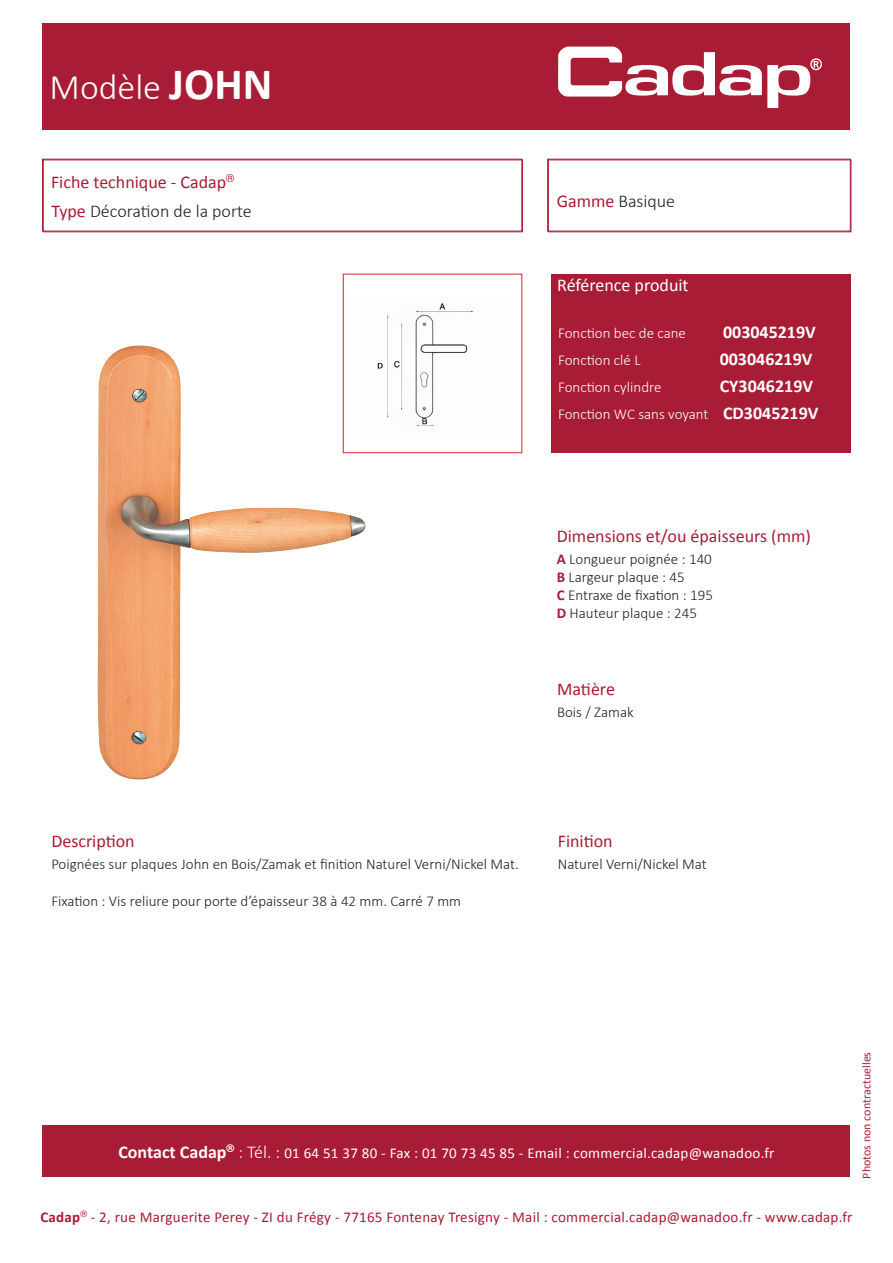
<style>
.page{position:relative;width:893px;height:1263px;background:#fff}
.page>*{position:absolute;margin:0;border:0;box-sizing:border-box;transform-origin:0 0}
.t1{font:300 36px "Calibri";color:#fff}
.t2{font:18px "Calibri";color:#a91c35}
.t3{font:300 18px "Calibri";color:#231f20}
.t4{font:700 18px "Calibri";color:#fff}
.t5{font:18px "Calibri";color:#fff}
.t6{font:300 15px/18px "Calibri";color:#231f20}
.t7{font:15px "Calibri";letter-spacing:.015em;color:#a91c35}
.t8{font:15px "Calibri";letter-spacing:.015em;color:#fff}
.t9{font:300 15px "Calibri";color:#fff}
.t10{font:12px "Calibri";color:#a91c35}
.s1{font-weight:700;font-size:45px}
.s2{font-weight:400;color:#a91c35}
.s3{font-weight:700;font-size:18px}
.s4{font-weight:700;color:#a91c35}
.s5{font-weight:300;font-size:18px}
.s6{font-weight:700}
</style>
<div class="page">
<div style="left:43px;top:23px;width:807px;height:106px;background:#a91c35"></div>
<svg style="left:558px;top:47px;width:264px;height:61px"></svg>
<div style="left:42px;top:159px;width:480px;height:72px;border:1px solid #a91c35"></div>
<div style="left:43px;top:1125px;width:807px;height:51px;background:#a91c35"></div>
<div style="left:547px;top:159px;width:303px;height:72px;border:1px solid #a91c35"></div>
<div style="left:551px;top:274px;width:299px;height:179px;background:#a91c35"></div>
<div style="left:43px;top:160px;width:480px;height:72px;border:1px solid #a91c35"></div>
<div style="left:548px;top:160px;width:303px;height:72px;border:1px solid #a91c35"></div>
<div style="left:343px;top:274px;width:179px;height:179px;border:1px solid #d1232a"></div>
<img style="left:97px;top:346px;width:272px;height:434px">
<img style="left:346px;top:303px;width:127px;height:133px">
<h1 class="t1" style="left:50px;top:65px;width:224px">Modèle <span class="s1">JOHN</span></h1>
<p class="t2" style="left:51px;top:171px;width:185px">Fiche technique - Cadap<sup>®</sup></p>
<p class="t3" style="left:51px;top:200px;width:202px"><span class="s2">Type</span> Décoration de la porte</p>
<p class="t3" style="left:557px;top:190px;width:120px"><span class="s2">Gamme</span> Basique</p>
<p class="t5" style="left:557px;top:274px;width:133px">Référence produit</p>
<p class="t9" style="left:558px;top:323px;width:129px">Fonction bec de cane</p>
<p class="t4" style="left:723px;top:320px;width:94px">003045219V</p>
<p class="t9" style="left:558px;top:350px;width:84px">Fonction clé L</p>
<p class="t4" style="left:720px;top:347px;width:94px">003046219V</p>
<p class="t9" style="left:558px;top:377px;width:105px">Fonction cylindre</p>
<p class="t4" style="left:720px;top:374px;width:95px">CY3046219V</p>
<p class="t9" style="left:558px;top:404px;width:262px">Fonction WC sans voyant <span class="s3">CD3045219V</span></p>
<p class="t2" style="left:557px;top:524px;width:256px">Dimensions et/ou épaisseurs (mm)</p>
<p class="t6" style="left:557px;top:550px;width:158px"><span class="s4">A</span> Longueur poignée : 140<br><span class="s4">B</span> Largeur plaque : 45<br><span class="s4">C</span> Entraxe de fixation : 195<br><span class="s4">D</span> Hauteur plaque : 245</p>
<p class="t2" style="left:557px;top:678px;width:59px">Matière</p>
<p class="t6" style="left:557px;top:703px;width:78px">Bois / Zamak</p>
<p class="t2" style="left:51px;top:830px;width:85px">Description</p>
<p class="t6" style="left:51px;top:855px;width:469px">Poignées sur plaques John en Bois/Zamak et finition Naturel Verni/Nickel Mat.</p>
<p class="t6" style="left:51px;top:891px;width:411px">Fixation : Vis reliure pour porte d’épaisseur 38 à 42 mm. Carré 7 mm</p>
<p class="t2" style="left:558px;top:829px;width:56px">Finition</p>
<p class="t6" style="left:558px;top:855px;width:150px">Naturel Verni/Nickel Mat</p>
<p class="t8" style="left:118px;top:1143px;width:658px"><span class="s3">Contact Cadap</span><sup>®</sup> <span class="s5">: Tél. :</span> 01 64 51 37 80 - Fax : 01 70 73 45 85 - Email : commercial.cadap@wanadoo.fr</p>
<p class="t10" style="left:859px;top:1179px;width:128px;rotate:-90deg">Photos non contractuelles</p>
<p class="t7" style="left:40px;top:1207px;width:814px"><span class="s6">Cadap</span><sup>®</sup> - 2, rue Marguerite Perey - ZI du Frégy - 77165 Fontenay Tresigny - Mail : commercial.cadap@wanadoo.fr - www.cadap.fr</p>
</div>
